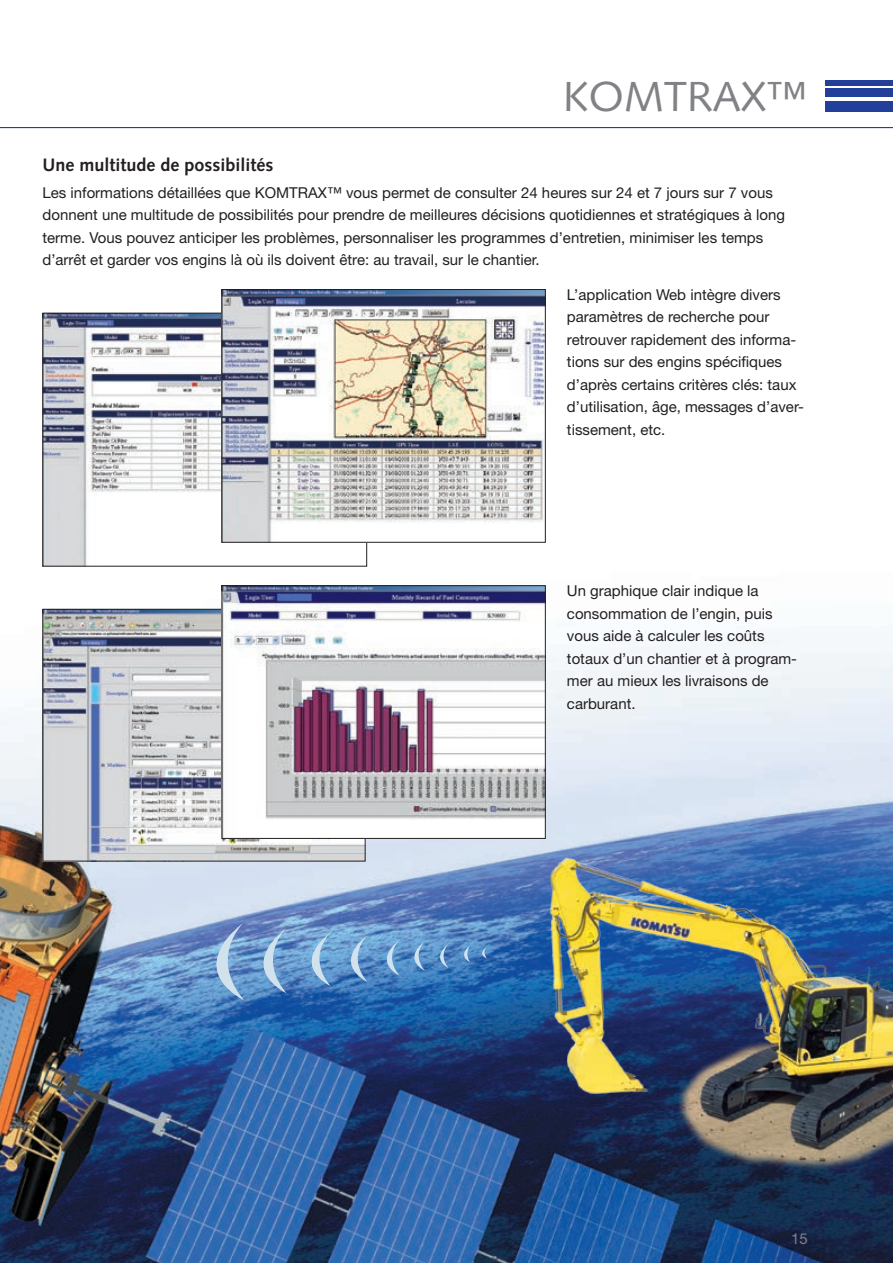
<style>
.page{position:relative;width:893px;height:1263px;background:#fff}
.page>*{position:absolute;margin:0;border:0;box-sizing:border-box;transform-origin:0 0}
.t1{font:42px "Syntax LTCE";color:#808285}
.t2{font:700 18px "Syntax LTCE";color:#231f20}
.t3{font:15px/22.5px "Helvetica Neue LT Pro";color:#231f20}
.t4{font:15px "Helvetica Neue LT Pro";color:#808285}
</style>
<div class="page">
<img style="left:0;top:527px;width:893px;height:736px">
<svg style="left:182px;top:923px;width:267px;height:78px"></svg>
<svg style="left:457px;top:946px;width:13px;height:16px"></svg>
<svg style="left:476px;top:947px;width:11px;height:12px"></svg>
<img style="left:531px;top:832px;width:362px;height:345px">
<hr style="left:0;top:127px;width:893px;height:1px;background:#223f99">
<div style="left:825px;top:101px;width:68px;height:10px;background:#223f99"></div>
<div style="left:825px;top:89px;width:68px;height:8px;background:#223f99"></div>
<div style="left:825px;top:80px;width:68px;height:5px;background:#223f99"></div>
<img style="left:45px;top:315px;width:320px;height:249px">
<img style="left:45px;top:611px;width:318px;height:248px">
<img style="left:224px;top:291px;width:320px;height:250px">
<div style="left:222px;top:289px;width:324px;height:254px;border:1px solid #231f20"></div>
<img style="left:224px;top:587px;width:320px;height:250px">
<div style="left:222px;top:585px;width:324px;height:254px;border:1px solid #231f20"></div>
<h1 class="t1" style="left:563px;top:72px;width:246px">KOMTRAX™</h1>
<p class="t2" style="left:43px;top:154px;width:232px">Une multitude de possibilités</p>
<p class="t3" style="left:43px;top:181px;width:744px">Les informations détaillées que KOMTRAX™ vous permet de consulter 24 heures sur 24 et 7 jours sur 7 vous donnent une multitude de possibilités pour prendre de meilleures décisions quotidiennes et stratégiques à long terme. Vous pouvez anticiper les problèmes, personnaliser les programmes d’entretien, minimiser les temps d’arrêt et garder vos engins là où ils doivent être: au travail, sur le chantier.</p>
<p class="t3" style="left:567px;top:283px;width:238px">L’application Web intègre divers paramètres de recherche pour retrouver rapidement des informa&shy;tions sur des engins spécifiques d’après certains critères clés: taux d’utilisation, âge, messages d’aver&shy;tissement, etc.</p>
<p class="t3" style="left:567px;top:579px;width:232px">Un graphique clair indique la consommation de l’engin, puis vous aide à calculer les coûts totaux d’un chantier et à program&shy;mer au mieux les livraisons de carburant.</p>
<p class="t4" style="left:791px;top:1229px;width:18px">15</p>
</div>
